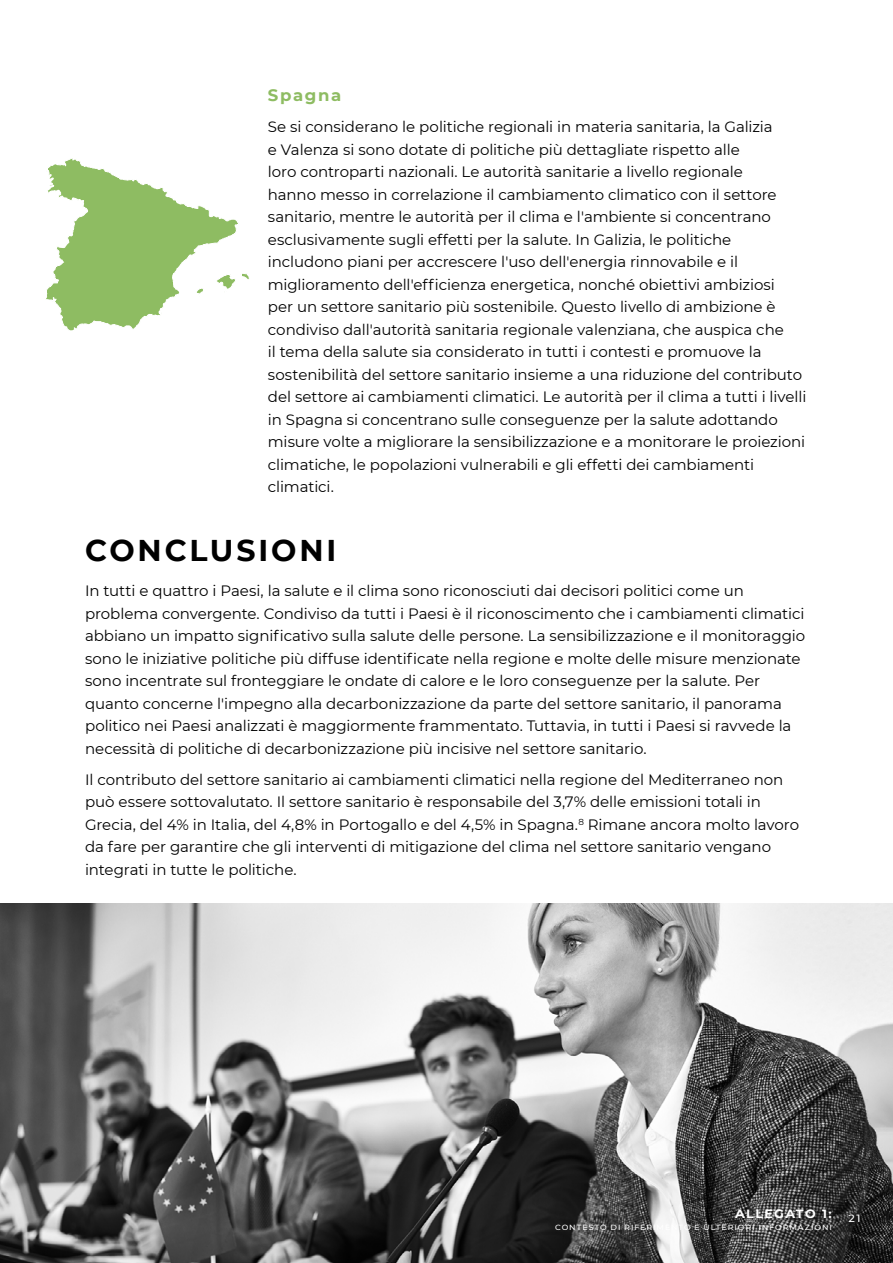
<style>
.page{position:relative;width:893px;height:1263px;background:#fff}
.page>*{position:absolute;margin:0;border:0;box-sizing:border-box;transform-origin:0 0}
.t1{font:700 30px "Montserrat";letter-spacing:.095em;color:#000}
.t2{font:700 16.5px "Montserrat";letter-spacing:.095em;color:#8ebc62}
.t3{font:15px/22.5px "Montserrat";letter-spacing:-.005em;color:#000}
.t4{font:700 12px "Montserrat";letter-spacing:.11em;color:#fff;scale:1.06 1}
.t5{font:500 10.5px "Montserrat";color:#fff;scale:1.06 1}
.t6{font:500 7.5px "Montserrat";letter-spacing:.12em;color:#fff;scale:1.06 1}
</style>
<div class="page">
<img style="left:0;top:904px;width:893px;height:359px">
<svg style="left:46px;top:158px;width:203px;height:173px"></svg>
<p class="t2" style="left:268px;top:83px;width:75px">Spagna</p>
<p class="t3" style="left:268px;top:115px;width:540px">Se si considerano le politiche regionali in materia sanitaria, la Galizia<br>e Valenza si sono dotate di politiche più dettagliate rispetto alle<br>loro controparti nazionali. Le autorità sanitarie a livello regionale<br>hanno messo in correlazione il cambiamento climatico con il settore sanitario, mentre le autorità per il clima e l'ambiente si concentrano esclusivamente sugli effetti per la salute. In Galizia, le politiche includono piani per accrescere l'uso dell'energia rinnovabile e il miglioramento dell'efficienza energetica, nonché obiettivi ambiziosi<br>per un settore sanitario più sostenibile. Questo livello di ambizione è condiviso dall'autorità sanitaria regionale valenziana, che auspica che<br>il tema della salute sia considerato in tutti i contesti e promuove la sostenibilità del settore sanitario insieme a una riduzione del contributo del settore ai cambiamenti climatici. Le autorità per il clima a tutti i livelli in Spagna si concentrano sulle conseguenze per la salute adottando misure volte a migliorare la sensibilizzazione e a monitorare le proiezioni climatiche, le popolazioni vulnerabili e gli effetti dei cambiamenti climatici.</p>
<h1 class="t1" style="left:85px;top:528px;width:253px">CONCLUSIONI</h1>
<p class="t3" style="left:85px;top:579px;width:722px">In tutti e quattro i Paesi, la salute e il clima sono riconosciuti dai decisori politici come un problema convergente. Condiviso da tutti i Paesi è il riconoscimento che i cambiamenti climatici abbiano un impatto significativo sulla salute delle persone. La sensibilizzazione e il monitoraggio sono le iniziative politiche più diffuse identificate nella regione e molte delle misure menzionate sono incentrate sul fronteggiare le ondate di calore e le loro conseguenze per la salute. Per quanto concerne l'impegno alla decarbonizzazione da parte del settore sanitario, il panorama politico nei Paesi analizzati è maggiormente frammentato. Tuttavia, in tutti i Paesi si ravvede la necessità di politiche di decarbonizzazione più incisive nel settore sanitario.</p>
<p class="t3" style="left:85px;top:767px;width:715px">Il contributo del settore sanitario ai cambiamenti climatici nella regione del Mediterraneo non può essere sottovalutato. Il settore sanitario è responsabile del 3,7% delle emissioni totali in Grecia, del 4% in Italia, del 4,8% in Portogallo e del 4,5% in Spagna.<sup>8</sup> Rimane ancora molto lavoro da fare per garantire che gli interventi di mitigazione del clima nel settore sanitario vengano integrati in tutte le politiche.</p>
<p class="t4" style="left:735px;top:1205px;width:93px">ALLEGATO 1:</p>
<p class="t6" style="left:555px;top:1222px;width:263px">CONTESTO DI RIFERIMENTO E ULTERIORI INFORMAZIONI</p>
<p class="t5" style="left:849px;top:1211px;width:13px">21</p>
</div>
